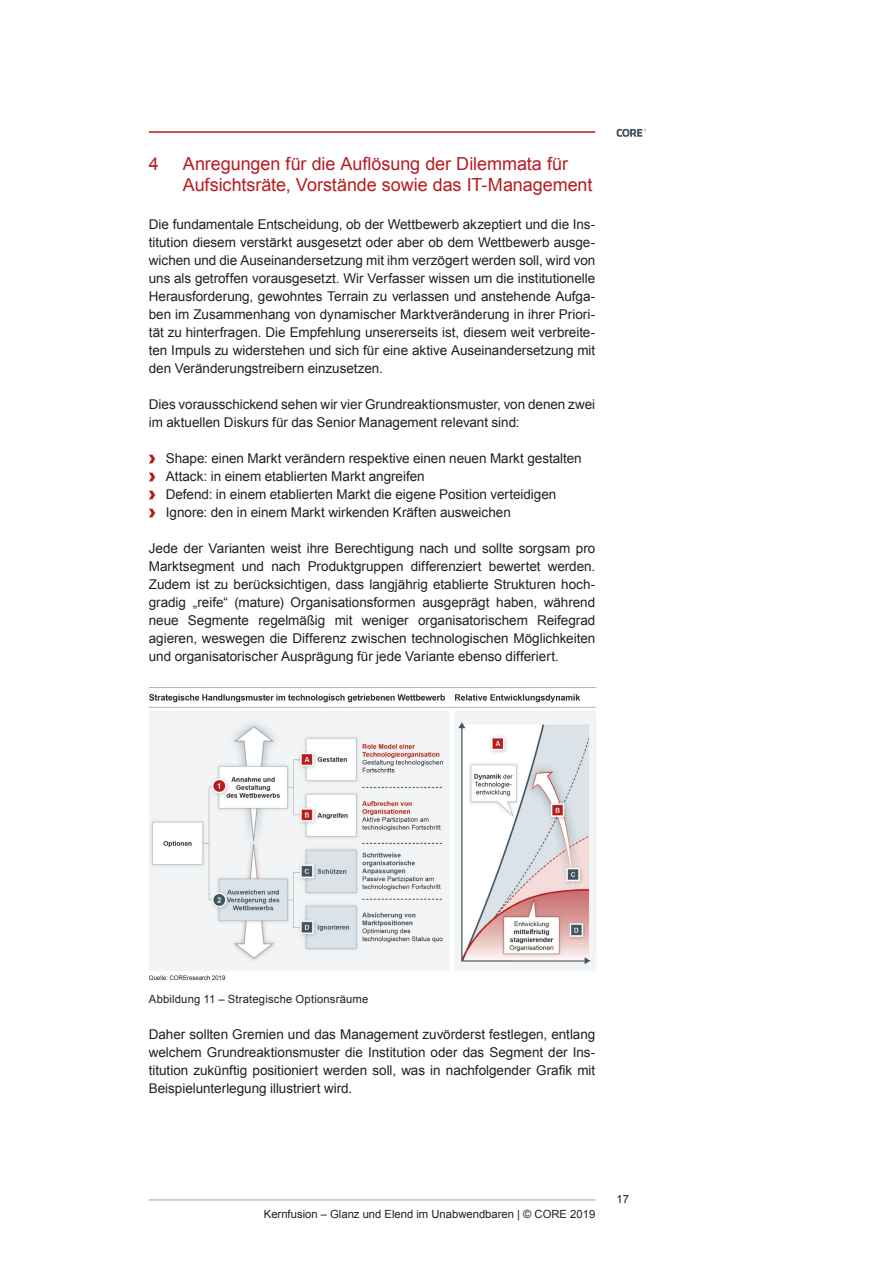
<style>
.page{position:relative;width:893px;height:1263px;background:#fff}
.page>*{position:absolute;margin:0;border:0;box-sizing:border-box;transform-origin:0 0}
.t1{font:18px/21px "Arial";letter-spacing:-.005em;color:#b61c20}
.t2{font:13.5px/18px "Arial";letter-spacing:-.005em;color:#231f20;text-align:justify}
.t3{font:11.25px "Arial";color:#231f20}
</style>
<div class="page">
<img style="left:148px;top:687px;width:449px;height:294px">
<hr style="left:149px;top:131px;width:446px;height:2px;background:#b61c20">
<hr style="left:149px;top:1199px;width:446px;height:1px;background:#94a0a9">
<svg style="left:617px;top:129px;width:29px;height:8px"></svg>
<svg style="left:149px;top:455px;width:6px;height:8px"></svg>
<svg style="left:149px;top:473px;width:6px;height:8px"></svg>
<svg style="left:149px;top:491px;width:6px;height:8px"></svg>
<svg style="left:149px;top:509px;width:6px;height:8px"></svg>
<h1 class="t1" style="left:149px;top:154px;width:12px">4</h1>
<h1 class="t1" style="left:183px;top:154px;width:411px">Anregungen für die Auflösung der Dilemmata für<br>Aufsichtsräte, Vorstände sowie das IT-Management</h1>
<p class="t2" style="left:149px;top:216px;width:448px">Die fundamentale Entscheidung, ob der Wettbewerb akzeptiert und die Ins&shy;titution diesem verstärkt ausgesetzt oder aber ob dem Wettbewerb ausge&shy;wichen und die Auseinandersetzung mit ihm verzögert werden soll, wird von uns als getroffen vorausgesetzt. Wir Verfasser wissen um die institutionelle Herausforderung, gewohntes Terrain zu verlassen und anstehende Aufga&shy;ben im Zusammenhang von dynamischer Marktveränderung in ihrer Priori&shy;tät zu hinterfragen. Die Empfehlung unsererseits ist, diesem weit verbreite&shy;ten Impuls zu widerstehen und sich für eine aktive Auseinandersetzung mit den Veränderungstreibern einzusetzen.</p>
<p class="t2" style="left:149px;top:396px;width:448px">Dies vorausschickend sehen wir vier Grundreaktionsmuster, von denen zwei im aktuellen Diskurs für das Senior Management relevant sind:</p>
<p class="t2" style="left:166px;top:450px;width:417px;text-align:left">Shape: einen Markt verändern respektive einen neuen Markt gestalten Attack: in einem etablierten Markt angreifen<br>Defend: in einem etablierten Markt die eigene Position verteidigen Ignore: den in einem Markt wirkenden Kräften ausweichen</p>
<p class="t2" style="left:149px;top:540px;width:448px">Jede der Varianten weist ihre Berechtigung nach und sollte sorgsam pro Marktsegment und nach Produktgruppen differenziert bewertet werden.<br>Zudem ist zu berücksichtigen, dass langjährig etablierte Strukturen hoch&shy;gradig „reife“ (mature) Organisationsformen ausgeprägt haben, während neue Segmente regelmäßig mit weniger organisatorischem Reifegrad agieren, weswegen die Differenz zwischen technologischen Möglichkeiten und organisatorischer Ausprägung für jede Variante ebenso differiert.</p>
<p class="t3" style="left:149px;top:992px;width:221px">Abbildung 11 – Strategische Optionsräume</p>
<p class="t2" style="left:149px;top:1026px;width:448px">Daher sollten Gremien und das Management zuvörderst festlegen, entlang welchem Grundreaktionsmuster die Institution oder das Segment der Ins&shy;titution zukünftig positioniert werden soll, was in nachfolgender Grafik mit Beispielunterlegung illustriert wird.</p>
<p class="t3" style="left:264px;top:1207px;width:333px">Kernfusion – Glanz und Elend im Unabwendbaren | © CORE 2019</p>
<p class="t3" style="left:617px;top:1191px;width:14px">17</p>
</div>
